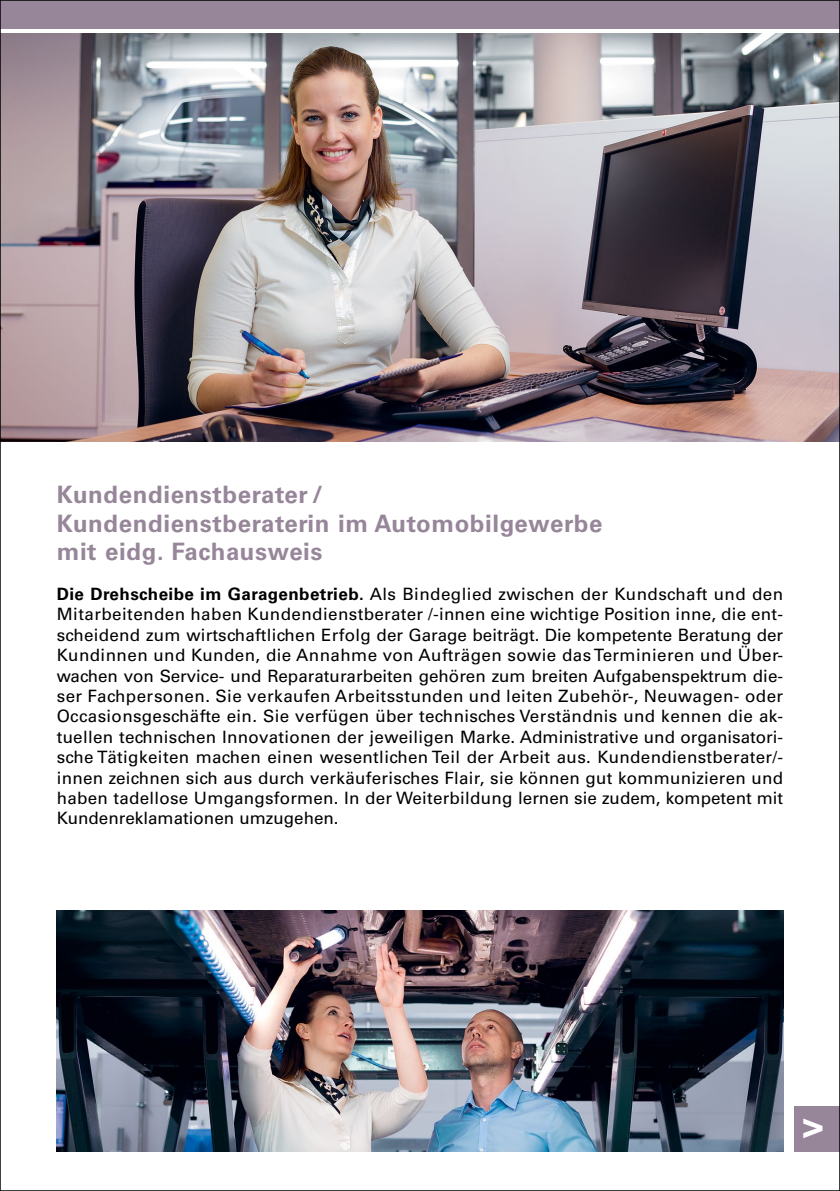
<style>
.page{position:relative;width:840px;height:1191px;background:#fff}
.page>*{position:absolute;margin:0;border:0;box-sizing:border-box;transform-origin:0 0}
.t1{font:700 36px "Univers LT Std";color:#fff}
.t2{font:700 24px/28.8px "Univers LT Std";letter-spacing:.025em;color:#97869a}
.t3{font:17px/20.4px "Univers LT Std";color:#000;text-align:justify}
.s1{font-weight:700}
</style>
<div class="page">
<img style="left:2px;top:34px;width:835px;height:408px">
<div style="left:0;top:0;width:839px;height:28px;background:#97869a"></div>
<div style="left:794px;top:1106px;width:45px;height:45px;background:#97869a"></div>
<img style="left:57px;top:910px;width:725px;height:241px">
<h2 class="t2" style="left:57px;top:480px;width:547px">Kundendienstberater /<br>Kundendienstberaterin im Automobilgewerbe mit eidg. Fachausweis</h2>
<p class="t3" style="left:57px;top:584px;width:727px"><span class="s1">Die Drehscheibe im Garagenbetrieb.</span> Als Bindeglied zwischen der Kundschaft und den Mitarbeitenden haben Kundendienstberater /-innen eine wichtige Position inne, die ent&shy;scheidend zum wirtschaftlichen Erfolg der Garage beiträgt. Die kompetente Beratung der Kundinnen und Kunden, die Annahme von Aufträgen sowie das Terminieren und Über&shy;wachen von Service- und Reparaturarbeiten gehören zum breiten Aufgabenspektrum die&shy;ser Fachpersonen. Sie verkaufen Arbeitsstunden und leiten Zubehör-, Neuwagen- oder Occasionsgeschäfte ein. Sie verfügen über technisches Verständnis und kennen die ak&shy;tuellen technischen Innovationen der jeweiligen Marke. Administrative und organisatori&shy;sche Tätigkeiten machen einen wesentlichen Teil der Arbeit aus. Kundendienstberater/- innen zeichnen sich aus durch verkäuferisches Flair, sie können gut kommunizieren und haben tadellose Umgangsformen. In der Weiterbildung lernen sie zudem, kompetent mit Kundenreklamationen umzugehen.</p>
<h1 class="t1" style="left:802px;top:1104px;width:23px">&gt;</h1>
</div>
